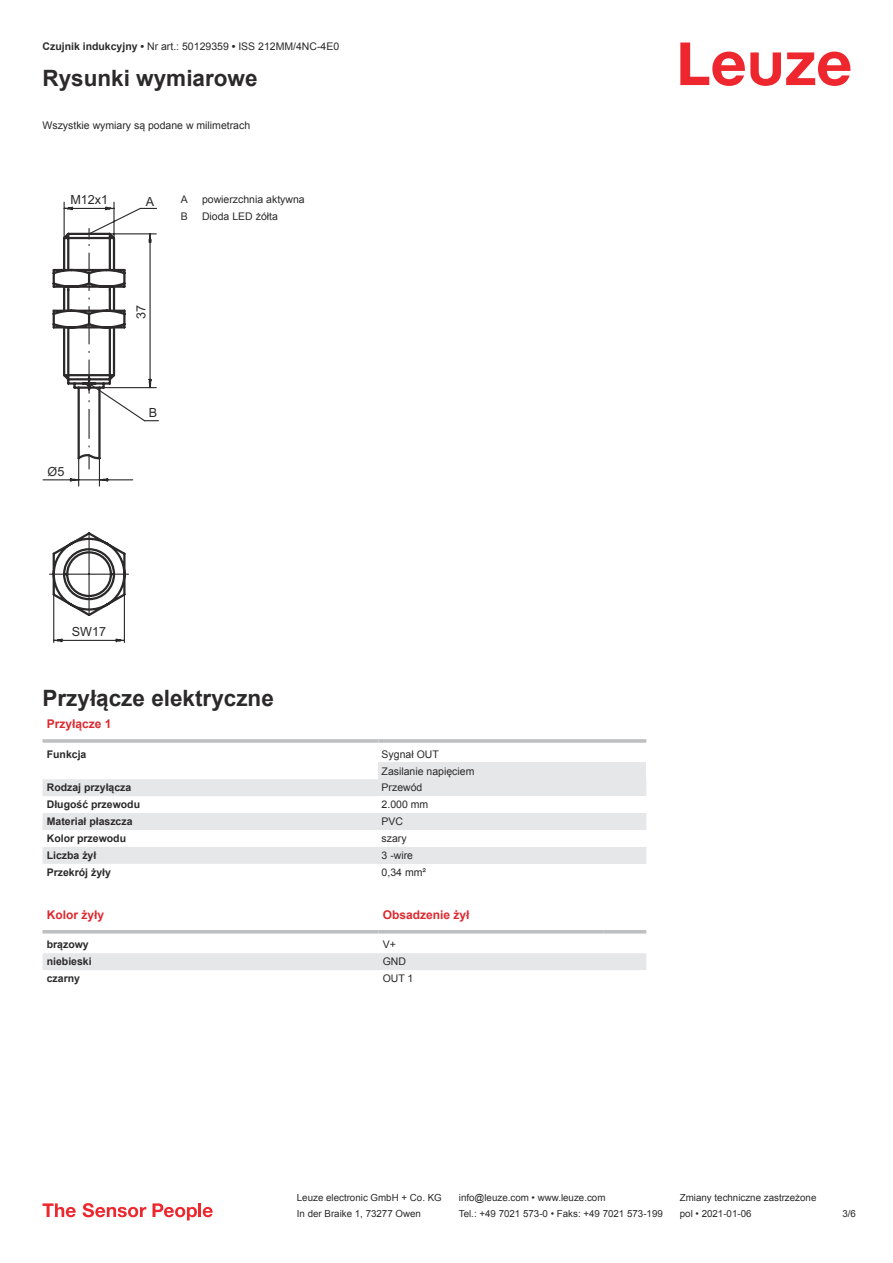
<style>
.page{position:relative;width:893px;height:1263px;background:#fff}
.page>*{position:absolute;margin:0;border:0;box-sizing:border-box;transform-origin:0 0}
.t1{font:700 22.5px "Arial";color:#2b292a}
.t2{font:12.6px "Arial";color:#2b292a}
.t3{font:700 12px "Arial";color:#db2a30}
.t4{font:10.5px/17px "Arial";color:#2b292a}
.t5{font:700 10.5px "Arial";color:#2b292a}
.t6{font:9.75px "Arial";color:#2b292a}
.s1{font-weight:700}
</style>
<div class="page">
<svg style="left:680px;top:43px;width:170px;height:43px"></svg>
<svg style="left:43px;top:779px;width:335px;height:85px;fill:#e6e7e9"></svg>
<hr style="left:43px;top:739px;width:335px;height:4px;background:#bdbfc1">
<hr style="left:378px;top:739px;width:268px;height:4px;background:#c8cacc">
<div style="left:378px;top:762px;width:268px;height:17px;background:#e6e7e9"></div>
<div style="left:378px;top:779px;width:268px;height:17px;background:#e6e7e9"></div>
<div style="left:378px;top:813px;width:268px;height:17px;background:#e6e7e9"></div>
<div style="left:378px;top:847px;width:268px;height:17px;background:#e6e7e9"></div>
<svg style="left:43px;top:933px;width:603px;height:1px"></svg>
<div style="left:43px;top:953px;width:603px;height:17px;background:#e6e7e9"></div>
<hr style="left:43px;top:930px;width:335px;height:3px;background:#bdbfc1">
<hr style="left:378px;top:930px;width:226px;height:3px;background:#bdbfc1">
<hr style="left:604px;top:930px;width:42px;height:3px;background:#bdbfc1">
<svg style="left:43px;top:1203px;width:33px;height:14px"></svg>
<svg style="left:83px;top:1203px;width:63px;height:14px"></svg>
<svg style="left:153px;top:1203px;width:44px;height:17px"></svg>
<hr style="left:198px;top:1203px;width:3px;height:14px;background:#ed272d">
<svg style="left:203px;top:1207px;width:10px;height:10px"></svg>
<svg style="left:43px;top:201px;width:116px;height:442px"></svg>
<p class="t4" style="left:43px;top:39px;width:298px"><span class="s1">Czujnik indukcyjny •</span> Nr art.: 50129359 <span class="s1">•</span> ISS 212MM/4NC-4E0</p>
<h1 class="t1" style="left:43px;top:63px;width:217px">Rysunki wymiarowe</h1>
<p class="t4" style="left:43px;top:116px;width:209px">Wszystkie wymiary są podane w milimetrach</p>
<p class="t2" style="left:70px;top:193px;width:39px">M12x1</p>
<p class="t2" style="left:146px;top:194px;width:10px">A</p>
<p class="t4" style="left:181px;top:192px;width:9px">A</p>
<p class="t4" style="left:202px;top:192px;width:104px">powierzchnia aktywna</p>
<p class="t4" style="left:181px;top:209px;width:9px">B</p>
<p class="t4" style="left:202px;top:208px;width:77px">Dioda LED żółta</p>
<p class="t2" style="left:134px;top:319px;width:16px;rotate:-90deg">37</p>
<p class="t2" style="left:48px;top:464px;width:18px">Ø5</p>
<p class="t2" style="left:149px;top:405px;width:10px">B</p>
<p class="t2" style="left:72px;top:624px;width:36px">SW17</p>
<h1 class="t1" style="left:43px;top:683px;width:233px">Przyłącze elektryczne</h1>
<p class="t3" style="left:47px;top:716px;width:66px">Przyłącze 1</p>
<p class="t5" style="left:47px;top:750px;width:41px">Funkcja</p>
<p class="t4" style="left:382px;top:745px;width:94px">Sygnał OUT<br>Zasilanie napięciem</p>
<p class="t5" style="left:47px;top:780px;width:86px">Rodzaj przyłącza</p>
<p class="t4" style="left:382px;top:780px;width:42px">Przewód</p>
<p class="t5" style="left:47px;top:797px;width:95px">Długość przewodu</p>
<p class="t4" style="left:382px;top:797px;width:48px">2.000 mm</p>
<p class="t5" style="left:47px;top:814px;width:87px">Materiał płaszcza</p>
<p class="t4" style="left:382px;top:814px;width:23px">PVC</p>
<p class="t5" style="left:47px;top:834px;width:81px">Kolor przewodu</p>
<p class="t4" style="left:382px;top:831px;width:27px">szary</p>
<p class="t5" style="left:47px;top:848px;width:51px">Liczba żył</p>
<p class="t4" style="left:382px;top:848px;width:33px">3 -wire</p>
<p class="t5" style="left:47px;top:865px;width:66px">Przekrój żyły</p>
<p class="t4" style="left:382px;top:865px;width:46px">0,34 mm²</p>
<p class="t3" style="left:47px;top:906px;width:59px">Kolor żyły</p>
<p class="t3" style="left:383px;top:906px;width:88px">Obsadzenie żył</p>
<p class="t5" style="left:47px;top:937px;width:44px">brązowy</p>
<p class="t4" style="left:383px;top:936px;width:15px">V+</p>
<p class="t5" style="left:47px;top:958px;width:46px">niebieski</p>
<p class="t4" style="left:383px;top:953px;width:25px">GND</p>
<p class="t5" style="left:47px;top:975px;width:35px">czarny</p>
<p class="t4" style="left:383px;top:971px;width:32px">OUT 1</p>
<p class="t6" style="left:297px;top:1191px;width:146px">Leuze electronic GmbH + Co. KG</p>
<p class="t6" style="left:459px;top:1191px;width:148px">info@leuze.com • www.leuze.com</p>
<p class="t6" style="left:680px;top:1191px;width:138px">Zmiany techniczne zastrzeżone</p>
<p class="t6" style="left:297px;top:1210px;width:126px">In der Braike 1, 73277 Owen</p>
<p class="t6" style="left:459px;top:1207px;width:205px">Tel.: +49 7021 573-0 • Faks: +49 7021 573-199</p>
<p class="t6" style="left:680px;top:1207px;width:73px">pol • 2021-01-06</p>
<p class="t6" style="left:842px;top:1210px;width:15px">3 /6</p>
</div>
